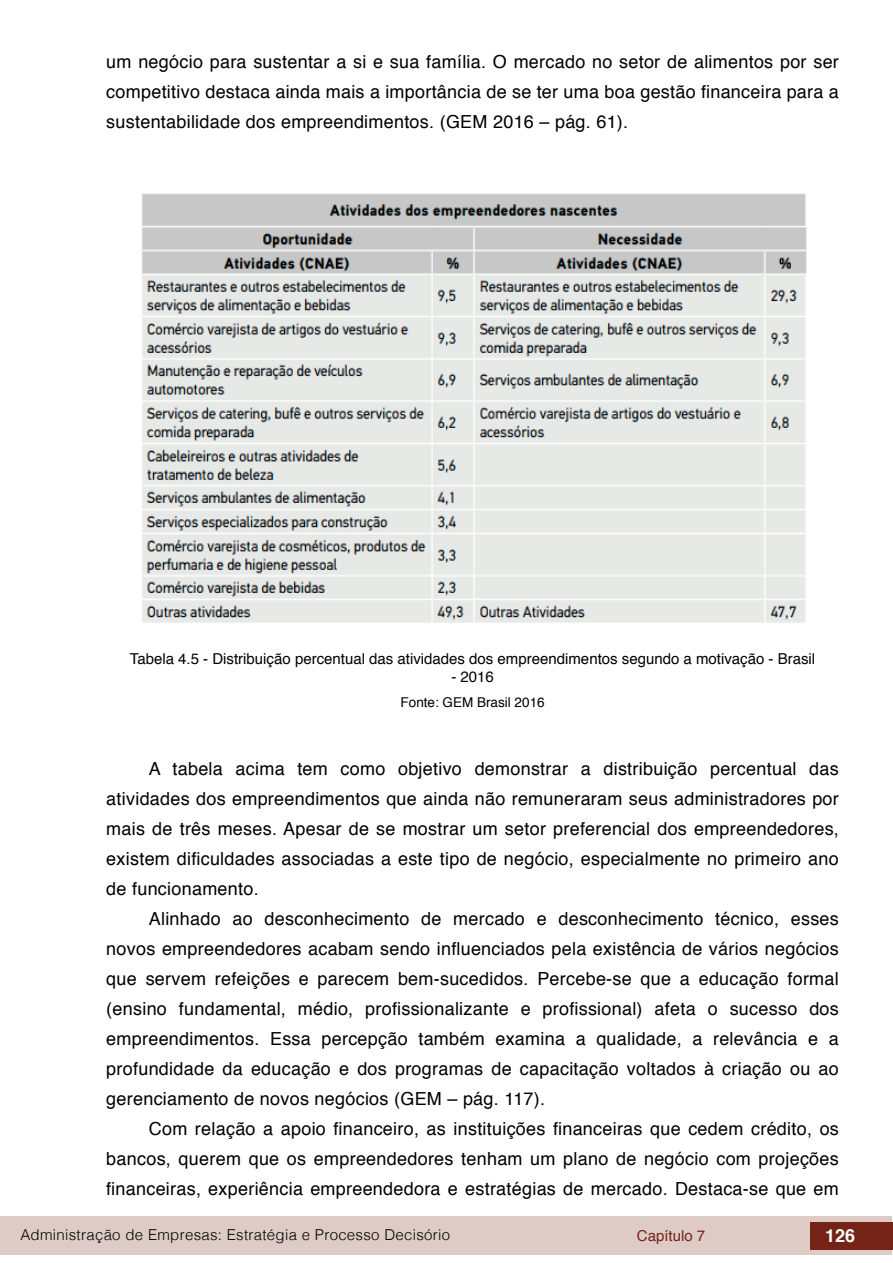
<style>
.page{position:relative;width:893px;height:1263px;background:#fff}
.page>*{position:absolute;margin:0;border:0;box-sizing:border-box;transform-origin:0 0}
.t1{font:18px/30px "Helvetica";letter-spacing:.015em;color:#000;text-align:justify}
.t2{font:700 18px "Helvetica";color:#fff}
.t3{font:15px "Helvetica";color:#000}
.t4{font:300 15px "Helvetica";letter-spacing:.02em;color:#000}
.t5{font:15px "Helvetica";color:#752317}
.t6{font:13.5px "Helvetica";color:#000}
</style>
<div class="page">
<div style="left:1px;top:1216px;width:891px;height:38px;background:#decbc6"></div>
<div style="left:810px;top:1222px;width:83px;height:27px;background:#752317"></div>
<img style="left:142px;top:193px;width:665px;height:430px">
<p class="t1" style="left:106px;top:47px;width:734px">um negócio para sustentar a si e sua família. O mercado no setor de alimentos por ser competitivo destaca ainda mais a importância de se ter uma boa gestão financeira para a sustentabilidade dos empreendimentos. (GEM 2016 – pág. 61).</p>
<p class="t3" style="left:130px;top:647px;width:687px">Tabela 4.5 - Distribuição percentual das atividades dos empreendimentos segundo a motivação - Brasil</p>
<p class="t3" style="left:451px;top:665px;width:44px">- 2016</p>
<p class="t6" style="left:401px;top:692px;width:146px">Fonte: GEM Brasil 2016</p>
<p class="t1" style="left:106px;top:754px;width:734px;text-indent:43px">A tabela acima tem como objetivo demonstrar a distribuição percentual das atividades dos empreendimentos que ainda não remuneraram seus administradores por mais de três meses. Apesar de se mostrar um setor preferencial dos empreendedores, existem dificuldades associadas a este tipo de negócio, especialmente no primeiro ano de funcionamento.</p>
<p class="t1" style="left:106px;top:904px;width:734px;text-indent:43px">Alinhado ao desconhecimento de mercado e desconhecimento técnico, esses novos empreendedores acabam sendo influenciados pela existência de vários negócios que servem refeições e parecem bem-sucedidos. Percebe-se que a educação formal (ensino fundamental, médio, profissionalizante e profissional) afeta o sucesso dos empreendimentos. Essa percepção também examina a qualidade, a relevância e a profundidade da educação e dos programas de capacitação voltados à criação ou ao gerenciamento de novos negócios (GEM – pág. 117).</p>
<p class="t1" style="left:106px;top:1114px;width:734px;text-indent:43px">Com relação a apoio financeiro, as instituições financeiras que cedem crédito, os bancos, querem que os empreendedores tenham um plano de negócio com projeções financeiras, experiência empreendedora e estratégias de mercado. Destaca-se que em</p>
<p class="t4" style="left:20px;top:1222px;width:431px">Administração de Empresas: Estratégia e Processo Decisório</p>
<p class="t5" style="left:637px;top:1224px;width:70px">Capítulo 7</p>
<p class="t2" style="left:825px;top:1221px;width:32px">126</p>
</div>
